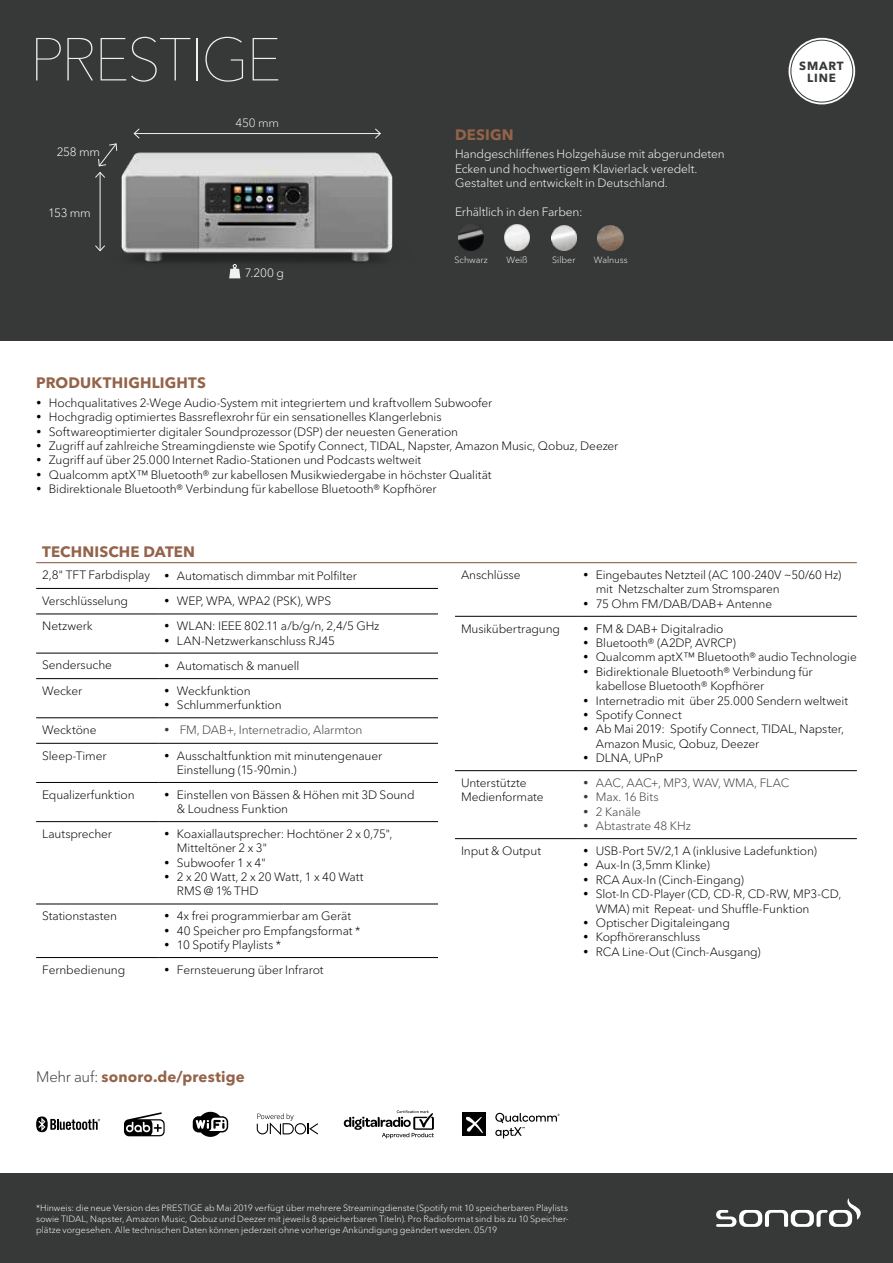
<style>
.page{position:relative;width:893px;height:1263px;background:#fff}
.page>*{position:absolute;margin:0;border:0;box-sizing:border-box;transform-origin:0 0}
.t1{font:200 60px "Avenir Next LT Pro";letter-spacing:-.04em;color:#f1f0f0}
.t2{font:700 15px "Avenir Next LT Pro";letter-spacing:.01em;color:#946349}
.t3{font:300 12px/14.4px "Avenir Next LT Pro";letter-spacing:-.01em;color:#000}
.t4{font:300 12px/14.4px "Avenir Next LT Pro";letter-spacing:-.01em;color:#fff}
.t5{font:300 12px/14.4px "Avenir Next LT Pro";letter-spacing:-.01em;color:#373938}
.t6{font:300 12px "Avenir Next LT Pro";color:#f1f0f0}
.t7{font:700 11.7px/12px "Avenir Next LT Pro";letter-spacing:.065em;color:#373938;text-align:center}
.t8{font:300 9px/10.8px "Avenir Next LT Pro";color:#fff;text-align:justify}
.t9{font:300 9px "Avenir Next LT Pro";letter-spacing:-.005em;color:#f1f0f0}
.s1{font-weight:300;color:#373938}
</style>
<div class="page">
<div style="left:0;top:0;width:893px;height:341px;background:#373938"></div>
<div style="left:0;top:1174px;width:893px;height:89px;background:#373938"></div>
<svg style="left:716px;top:1198px;width:145px;height:29px"></svg>
<img style="left:99px;top:128px;width:294px;height:151px">
<svg style="left:98px;top:143px;width:19px;height:23px"></svg>
<hr style="left:100px;top:172px;width:1px;height:79px;background:#f1f0f0">
<svg style="left:95px;top:172px;width:10px;height:6px"></svg>
<svg style="left:95px;top:245px;width:10px;height:6px"></svg>
<hr style="left:134px;top:133px;width:246px;height:1px;background:#f1f0f0">
<svg style="left:375px;top:129px;width:6px;height:10px"></svg>
<svg style="left:134px;top:129px;width:6px;height:10px"></svg>
<div style="left:788px;top:38px;width:67px;height:66px;background:#fff;border-radius:50%"></div>
<div style="left:790px;top:40px;width:63px;height:63px;border:1px solid #373938;border-radius:50%"></div>
<hr style="left:455px;top:770px;width:122px;height:1px;background:#000">
<hr style="left:577px;top:770px;width:280px;height:1px;background:#000">
<hr style="left:455px;top:838px;width:122px;height:1px;background:#000">
<hr style="left:577px;top:838px;width:280px;height:1px;background:#000">
<hr style="left:455px;top:616px;width:122px;height:1px;background:#000">
<hr style="left:577px;top:616px;width:280px;height:1px;background:#000">
<hr style="left:36px;top:588px;width:122px;height:1px;background:#000">
<hr style="left:158px;top:588px;width:280px;height:1px;background:#000">
<hr style="left:36px;top:614px;width:122px;height:1px;background:#000">
<hr style="left:158px;top:614px;width:280px;height:1px;background:#000">
<hr style="left:36px;top:653px;width:122px;height:1px;background:#000">
<hr style="left:158px;top:653px;width:280px;height:1px;background:#000">
<hr style="left:36px;top:678px;width:122px;height:1px;background:#000">
<hr style="left:158px;top:678px;width:280px;height:1px;background:#000">
<hr style="left:36px;top:717px;width:122px;height:1px;background:#000">
<hr style="left:158px;top:717px;width:280px;height:1px;background:#000">
<hr style="left:36px;top:743px;width:122px;height:1px;background:#000">
<hr style="left:158px;top:743px;width:280px;height:1px;background:#000">
<hr style="left:36px;top:782px;width:122px;height:1px;background:#000">
<hr style="left:158px;top:782px;width:280px;height:1px;background:#000">
<hr style="left:36px;top:821px;width:122px;height:1px;background:#000">
<hr style="left:158px;top:821px;width:280px;height:1px;background:#000">
<hr style="left:36px;top:904px;width:122px;height:1px;background:#000">
<hr style="left:158px;top:904px;width:280px;height:1px;background:#000">
<hr style="left:36px;top:957px;width:122px;height:1px;background:#000">
<hr style="left:158px;top:957px;width:280px;height:1px;background:#000">
<hr style="left:36px;top:562px;width:821px;height:1px;background:#946349">
<svg style="left:229px;top:264px;width:11px;height:14px"></svg>
<img style="left:551px;top:225px;width:25px;height:26px">
<img style="left:598px;top:225px;width:25px;height:26px">
<img style="left:504px;top:225px;width:26px;height:25px">
<img style="left:458px;top:225px;width:26px;height:25px">
<svg style="left:257px;top:1113px;width:61px;height:22px"></svg>
<svg style="left:344px;top:1110px;width:90px;height:28px"></svg>
<svg style="left:36px;top:1116px;width:64px;height:16px"></svg>
<svg style="left:193px;top:1112px;width:35px;height:25px"></svg>
<svg style="left:124px;top:1112px;width:41px;height:24px"></svg>
<svg style="left:495px;top:1113px;width:65px;height:25px"></svg>
<div style="left:463px;top:1113px;width:23px;height:23px;background:#000"></div>
<svg style="left:466px;top:1116px;width:17px;height:17px"></svg>
<h1 class="t1" style="left:30px;top:24px;width:253px">PRESTIGE</h1>
<p class="t6" style="left:235px;top:112px;width:45px">450 mm</p>
<p class="t4" style="left:57px;top:144px;width:45px">258 mm</p>
<p class="t4" style="left:48px;top:205px;width:44px">153 mm</p>
<p class="t4" style="left:245px;top:265px;width:40px">7.200 g</p>
<p class="t2" style="left:455px;top:125px;width:60px">DESIGN</p>
<p class="t4" style="left:455px;top:146px;width:271px">Handgeschliffenes Holzgehäuse mit abgerundeten<br>Ecken und hochwertigem Klavierlack veredelt.<br>Gestaltet und entwickelt in Deutschland.</p>
<p class="t4" style="left:455px;top:204px;width:129px">Erhältlich in den Farben:</p>
<p class="t9" style="left:454px;top:252px;width:35px">Schwarz</p>
<p class="t9" style="left:507px;top:252px;width:23px">Weiß</p>
<p class="t9" style="left:552px;top:252px;width:25px">Silber</p>
<p class="t9" style="left:594px;top:252px;width:35px">Walnuss</p>
<p class="t2" style="left:36px;top:374px;width:171px">PRODUKTHIGHLIGHTS</p>
<p class="t3" style="left:49px;top:395px;width:571px">Hochqualitatives 2-Wege Audio-System mit integriertem und kraftvollem Subwoofer<br>Hochgradig optimiertes Bassreflexrohr für ein sensationelles Klangerlebnis<br>Softwareoptimierter digitaler Soundprozessor (DSP) der neuesten Generation<br>Zugriff auf zahlreiche Streamingdienste wie Spotify Connect, TIDAL, Napster, Amazon Music, Qobuz, Deezer Zugriff auf über 25.000 Internet Radio-Stationen und Podcasts weltweit<br>Qualcomm aptX™ Bluetooth® zur kabellosen Musikwiedergabe in höchster Qualität<br>Bidirektionale Bluetooth® Verbindung für kabellose Bluetooth® Kopfhörer</p>
<p class="t7" style="left:799px;top:60px;width:46px">SMART<br>LINE</p>
<p class="t2" style="left:42px;top:542px;width:154px">TECHNISCHE DATEN</p>
<p class="t3" style="left:42px;top:567px;width:109px">2,8" TFT Farbdisplay</p>
<p class="t3" style="left:177px;top:568px;width:181px">Automatisch dimmbar mit Polfilter</p>
<p class="t3" style="left:42px;top:593px;width:87px">Verschlüsselung</p>
<p class="t3" style="left:177px;top:593px;width:156px">WEP, WPA, WPA2 (PSK), WPS</p>
<p class="t3" style="left:42px;top:618px;width:52px">Netzwerk</p>
<p class="t3" style="left:177px;top:618px;width:204px">WLAN: IEEE 802.11 a/b/g/n, 2,4/5 GHz<br>LAN-Netzwerkanschluss RJ45</p>
<p class="t3" style="left:42px;top:657px;width:71px">Sendersuche</p>
<p class="t3" style="left:177px;top:658px;width:124px">Automatisch &amp; manuell</p>
<p class="t3" style="left:42px;top:683px;width:42px">Wecker</p>
<p class="t3" style="left:177px;top:683px;width:106px">Weckfunktion<br>Schlummerfunktion</p>
<p class="t3" style="left:42px;top:722px;width:56px">Wecktöne</p>
<p class="t5" style="left:180px;top:722px;width:184px">FM, DAB+, Internetradio, Alarmton</p>
<p class="t3" style="left:42px;top:748px;width:66px">Sleep-Timer</p>
<p class="t3" style="left:177px;top:748px;width:207px">Ausschaltfunktion mit minutengenauer<br>Einstellung (15-90min.)</p>
<p class="t3" style="left:42px;top:787px;width:94px">Equalizerfunktion</p>
<p class="t3" style="left:177px;top:787px;width:239px">Einstellen von Bässen &amp; Höhen mit 3D Sound &amp; Loudness Funktion</p>
<p class="t3" style="left:42px;top:826px;width:71px">Lautsprecher</p>
<p class="t3" style="left:177px;top:826px;width:217px">Koaxiallautsprecher: Hochtöner 2 x 0,75",<br>Mitteltöner 2 x 3"<br>Subwoofer 1 x 4"<br>2 x 20 Watt, 2 x 20 Watt, 1 x 40 Watt<br>RMS @ 1% THD</p>
<p class="t3" style="left:42px;top:908px;width:76px">Stationstasten</p>
<p class="t3" style="left:177px;top:908px;width:185px">4x frei programmierbar am Gerät<br>40 Speicher pro Empfangsformat *<br>10 Spotify Playlists *</p>
<p class="t3" style="left:42px;top:962px;width:85px">Fernbedienung</p>
<p class="t3" style="left:177px;top:962px;width:148px">Fernsteuerung über Infrarot</p>
<p class="t2" style="left:36px;top:1068px;width:210px"><span class="s1">Mehr auf:</span> sonoro.de/prestige</p>
<p class="t3" style="left:461px;top:567px;width:61px">Anschlüsse</p>
<p class="t3" style="left:596px;top:567px;width:247px">Eingebautes Netzteil (AC 100-240V ~50/60 Hz) mit Netzschalter zum Stromsparen<br>75 Ohm FM/DAB/DAB+ Antenne</p>
<p class="t3" style="left:461px;top:621px;width:101px">Musikübertragung</p>
<p class="t3" style="left:596px;top:621px;width:263px">FM &amp; DAB+ Digitalradio<br>Bluetooth® (A2DP, AVRCP)<br>Qualcomm aptX™ Bluetooth® audio Technologie<br>Bidirektionale Bluetooth® Verbindung für kabellose Bluetooth® Kopfhörer<br>Internetradio mit über 25.000 Sendern weltweit<br>Spotify Connect<br>Ab Mai 2019: Spotify Connect, TIDAL, Napster,<br>Amazon Music, Qobuz, Deezer<br>DLNA, UPnP</p>
<p class="t3" style="left:461px;top:775px;width:84px">Unterstützte<br>Medienformate</p>
<p class="t5" style="left:596px;top:775px;width:195px">AAC, AAC+, MP3, WAV, WMA, FLAC<br>Max. 16 Bits<br>2 Kanäle<br>Abtastrate 48 KHz</p>
<p class="t3" style="left:461px;top:843px;width:82px">Input &amp; Output</p>
<p class="t3" style="left:596px;top:843px;width:247px">USB-Port 5V/2,1 A (inklusive Ladefunktion)<br>Aux-In (3,5mm Klinke)<br>RCA Aux-In (Cinch-Eingang)<br>Slot-In CD-Player (CD, CD-R, CD-RW, MP3-CD,<br>WMA) mit Repeat- und Shuffle-Funktion<br>Optischer Digitaleingang<br>Kopfhöreranschluss<br>RCA Line-Out (Cinch-Ausgang)</p>
<p class="t8" style="left:36px;top:1202px;width:534px">*Hinweis: die neue Version des PRESTIGE ab Mai 2019 verfügt über mehrere Streamingdienste (Spotify mit 10 speicherbaren Playlists sowie TIDAL, Napster, Amazon Music, Qobuz und Deezer mit jeweils 8 speicherbaren Titeln). Pro Radioformat sind bis zu 10 Speicher&shy;plätze vorgesehen. Alle technischen Daten können jederzeit ohne vorherige Ankündigung geändert werden. 05/19</p>
</div>
